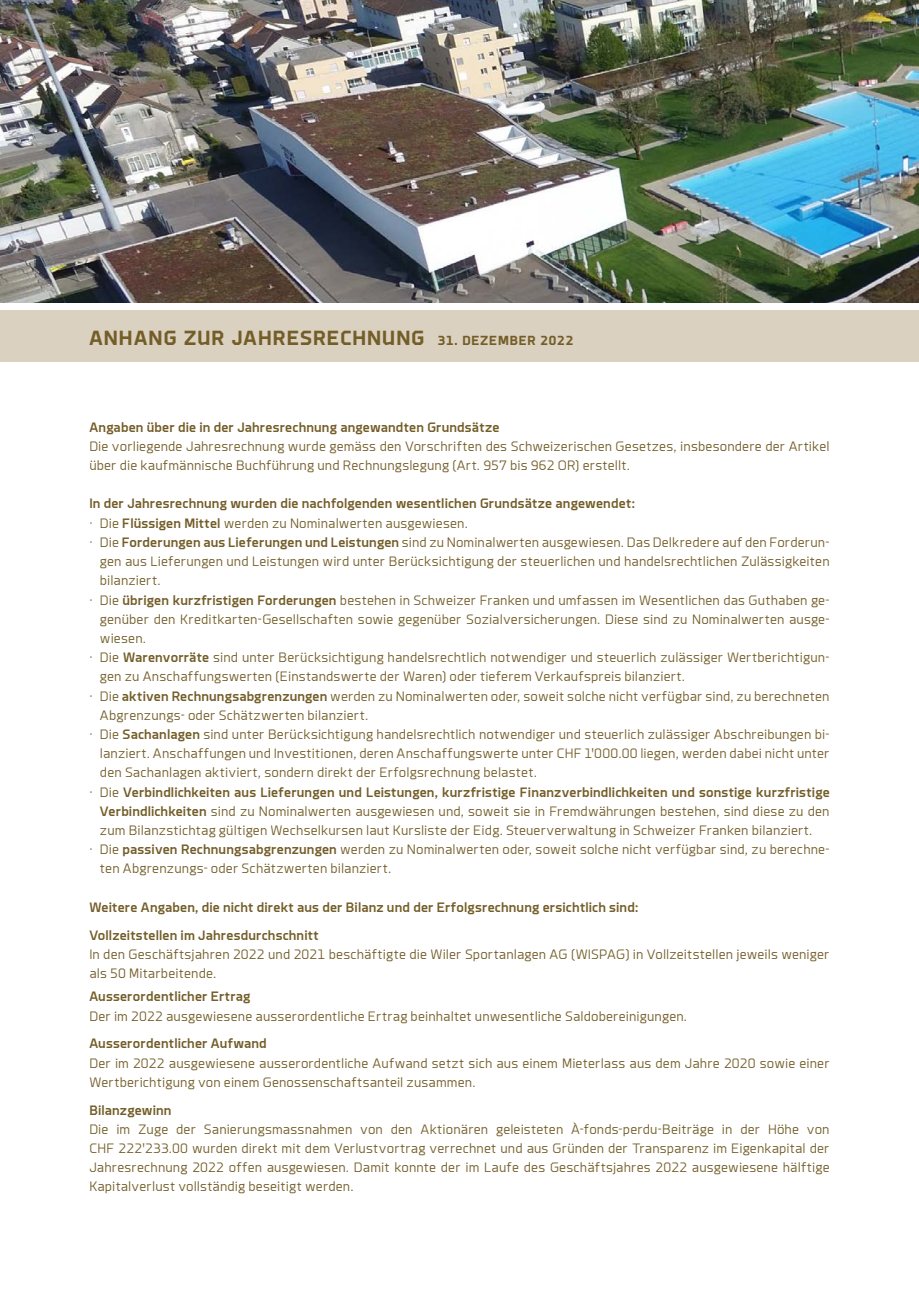
<style>
.page{position:relative;width:919px;height:1289px;background:#fff}
.page>*{position:absolute;margin:0;border:0;box-sizing:border-box;transform-origin:0 0}
._00_hauttitel{font:700 21px "Brooklyn";letter-spacing:.05em;color:#735d28}
._01_grundtext{font:300 13.95px/19.2px "Brooklyn";letter-spacing:.01em;color:#735d28}
._01_grundtext-2{font:500 13.95px "Brooklyn";letter-spacing:.01em;color:#735d28}
.s1{font-size:13.5px}
.s2{font-weight:500}
</style>
<div class="page">
<div style="left:0;top:310px;width:918px;height:51px;background:#dad1c0"></div>
<img style="left:0;top:0;width:918px;height:302px">
<p class="_00_hauttitel" style="left:89px;top:327px;width:485px">ANHANG ZUR JAHRESRECHNUNG <span class="s1">31. DEZEMBER 2022</span></p>
<p class="_01_grundtext-2" style="left:89px;top:420px;width:411px">Angaben über die in der Jahresrechnung angewandten Grundsätze</p>
<p class="_01_grundtext" style="left:89px;top:437px;width:741px">Die vorliegende Jahresrechnung wurde gemäss den Vorschriften des Schweizerischen Gesetzes, insbesondere der Artikel über die kaufmännische Buchführung und Rechnungslegung (Art. 957 bis 962 OR) erstellt.</p>
<p class="_01_grundtext-2" style="left:89px;top:497px;width:547px">In der Jahresrechnung wurden die nachfolgenden wesentlichen Grundsätze angewendet:</p>
<p class="_01_grundtext" style="left:89px;top:513px;width:380px">· Die <span class="s2">Flüssigen Mittel</span> werden zu Nominalwerten ausgewiesen.</p>
<p class="_01_grundtext" style="left:100px;top:533px;width:731px;text-align:justify;text-indent:-11px">· Die <span class="s2">Forderungen aus Lieferungen und Leistungen</span> sind zu Nominalwerten ausgewiesen. Das Delkredere auf den Forderun&shy;gen aus Lieferungen und Leistungen wird unter Berücksichtigung der steuerlichen und handelsrechtlichen Zulässigkeiten bilanziert.</p>
<p class="_01_grundtext" style="left:100px;top:590px;width:731px;text-align:justify;text-indent:-11px">· Die <span class="s2">übrigen kurzfristigen Forderungen</span> bestehen in Schweizer Franken und umfassen im Wesentlichen das Guthaben ge&shy;genüber den Kreditkarten-Gesellschaften sowie gegenüber Sozialversicherungen. Diese sind zu Nominalwerten ausge&shy;wiesen.</p>
<p class="_01_grundtext" style="left:100px;top:648px;width:731px;text-indent:-11px">· Die <span class="s2">Warenvorräte</span> sind unter Berücksichtigung handelsrechtlich notwendiger und steuerlich zulässiger Wertberichtigun&shy;gen zu Anschaffungswerten (Einstandswerte der Waren) oder tieferem Verkaufspreis bilanziert.</p>
<p class="_01_grundtext" style="left:100px;top:686px;width:731px;text-indent:-11px">· Die <span class="s2">aktiven Rechnungsabgrenzungen</span> werden zu Nominalwerten oder, soweit solche nicht verfügbar sind, zu berechneten<br>Abgrenzungs- oder Schätzwerten bilanziert.</p>
<p class="_01_grundtext" style="left:100px;top:725px;width:731px;text-align:justify;text-indent:-11px">· Die <span class="s2">Sachanlagen</span> sind unter Berücksichtigung handelsrechtlich notwendiger und steuerlich zulässiger Abschreibungen bi&shy;lanziert. Anschaffungen und Investitionen, deren Anschaffungswerte unter CHF 1'000.00 liegen, werden dabei nicht unter den Sachanlagen aktiviert, sondern direkt der Erfolgsrechnung belastet.</p>
<p class="_01_grundtext" style="left:100px;top:782px;width:731px;text-align:justify;text-indent:-11px">· Die <span class="s2">Verbindlichkeiten aus Lieferungen und Leistungen, kurzfristige Finanzverbindlichkeiten und sonstige kurzfristige Verbindlichkeiten</span> sind zu Nominalwerten ausgewiesen und, soweit sie in Fremdwährungen bestehen, sind diese zu den zum Bilanzstichtag gültigen Wechselkursen laut Kursliste der Eidg. Steuerverwaltung in Schweizer Franken bilanziert.</p>
<p class="_01_grundtext" style="left:100px;top:840px;width:731px;text-indent:-11px">· Die <span class="s2">passiven Rechnungsabgrenzungen</span> werden zu Nominalwerten oder, soweit solche nicht verfügbar sind, zu berechne&shy;ten Abgrenzungs- oder Schätzwerten bilanziert.</p>
<p class="_01_grundtext-2" style="left:89px;top:900px;width:550px">Weitere Angaben, die nicht direkt aus der Bilanz und der Erfolgsrechnung ersichtlich sind:</p>
<p class="_01_grundtext-2" style="left:89px;top:928px;width:231px">Vollzeitstellen im Jahresdurchschnitt</p>
<p class="_01_grundtext" style="left:89px;top:944px;width:741px">In den Geschäftsjahren 2022 und 2021 beschäftigte die Wiler Sportanlagen AG (WISPAG) in Vollzeitstellen jeweils weniger als 50 Mitarbeitende.</p>
<p class="_01_grundtext-2" style="left:89px;top:989px;width:163px">Ausserordentlicher Ertrag</p>
<p class="_01_grundtext" style="left:89px;top:1006px;width:599px">Der im 2022 ausgewiesene ausserordentliche Ertrag beinhaltet unwesentliche Saldobereinigungen.</p>
<p class="_01_grundtext-2" style="left:89px;top:1036px;width:179px">Ausserordentlicher Aufwand</p>
<p class="_01_grundtext" style="left:89px;top:1053px;width:741px">Der im 2022 ausgewiesene ausserordentliche Aufwand setzt sich aus einem Mieterlass aus dem Jahre 2020 sowie einer<br>Wertberichtigung von einem Genossenschaftsanteil zusammen.</p>
<p class="_01_grundtext-2" style="left:89px;top:1102px;width:84px">Bilanzgewinn</p>
<p class="_01_grundtext" style="left:89px;top:1119px;width:741px;text-align:justify">Die im Zuge der Sanierungsmassnahmen von den Aktionären geleisteten À-fonds-perdu-Beiträge in der Höhe von CHF 222'233.00 wurden direkt mit dem Verlustvortrag verrechnet und aus Gründen der Transparenz im Eigenkapital der Jahresrechnung 2022 offen ausgewiesen. Damit konnte der im Laufe des Geschäftsjahres 2022 ausgewiesene hälftige Kapitalverlust vollständig beseitigt werden.</p>
</div>
